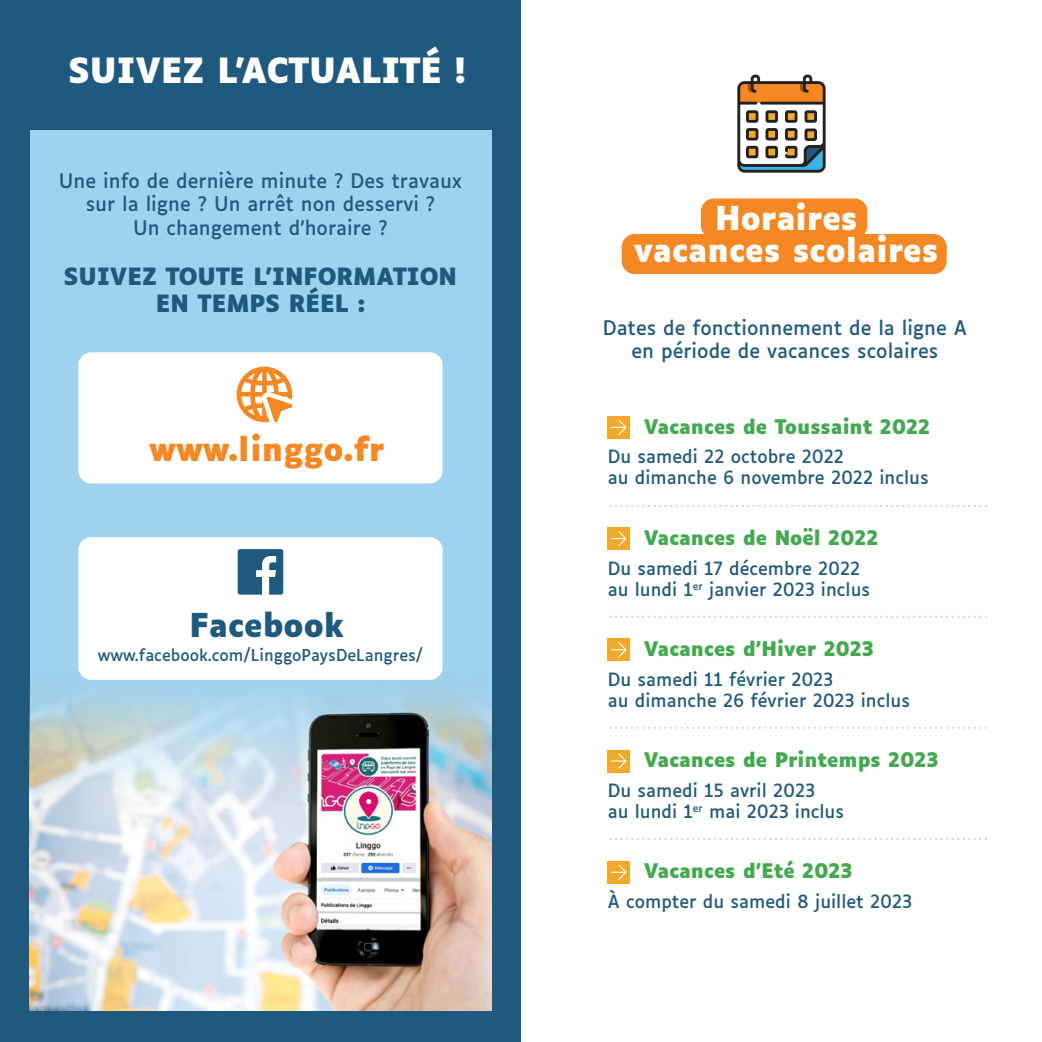
<style>
.page{position:relative;width:1042px;height:1042px;background:#fff}
.page>*{position:absolute;margin:0;border:0;box-sizing:border-box;transform-origin:0 0}
.t1{font:700 33.25px "Luciole";color:#fff}
.t2{font:700 31.5px "Luciole";color:#fff}
.t3{font:700 31.5px "Luciole";color:#f58823}
.t4{font:700 31.5px "Luciole";color:#1f5a7e}
.t5{font:700 22.75px "Luciole";color:#1f5a7e}
.t6{font:21px "Roboto Condensed";color:#d4d9e2}
.t7{font:19.25px/23.1px "Luciole";color:#1f5a7e;text-align:center}
.t8{font:700 19.25px "Luciole";color:#43a84f}
.t9{font:17.5px/21px "Luciole";color:#1f5a7e}
.t10{font:15.75px "Luciole";color:#1f5a7e}
</style>
<div class="page">
<div style="left:622px;top:234px;width:324px;height:40px;background:#f58823;border-radius:13px"></div>
<div style="left:701px;top:198px;width:166px;height:40px;background:#f58823;border-radius:13px"></div>
<div style="left:0;top:0;width:521px;height:1042px;background:#1f5a7e"></div>
<div style="left:30px;top:130px;width:461px;height:880px;background:#9fd2ef"></div>
<img style="left:30px;top:677px;width:461px;height:333px">
<svg style="left:737px;top:75px;width:88px;height:98px"></svg>
<div style="left:608px;top:416px;width:22px;height:22px;background:#f0a92b"></div>
<svg style="left:611px;top:420px;width:15px;height:15px"></svg>
<div style="left:608px;top:527px;width:22px;height:23px;background:#f0a92b"></div>
<svg style="left:611px;top:531px;width:15px;height:15px"></svg>
<div style="left:608px;top:639px;width:22px;height:22px;background:#f0a92b"></div>
<svg style="left:611px;top:642px;width:15px;height:15px"></svg>
<div style="left:608px;top:750px;width:22px;height:22px;background:#f0a92b"></div>
<svg style="left:611px;top:753px;width:15px;height:15px"></svg>
<div style="left:608px;top:861px;width:22px;height:22px;background:#f0a92b"></div>
<svg style="left:611px;top:864px;width:15px;height:16px"></svg>
<div style="left:78px;top:352px;width:364px;height:131px;background:#fff;border-radius:13px"></div>
<div style="left:78px;top:537px;width:364px;height:143px;background:#fff;border-radius:13px"></div>
<svg style="left:238px;top:549px;width:45px;height:45px"></svg>
<svg style="left:237px;top:366px;width:55px;height:56px"></svg>
<p class="t1" style="left:68px;top:52px;width:399px">SUIVEZ L’ACTUALITÉ !</p>
<p class="t7" style="left:59px;top:168px;width:405px">Une info de dernière minute ? Des travaux sur la ligne ? Un arrêt non desservi ?<br>Un changement d’horaire ?</p>
<p class="t5" style="left:64px;top:264px;width:395px">SUIVEZ TOUTE L'INFORMATION</p>
<p class="t5" style="left:156px;top:291px;width:211px">EN TEMPS RÉEL :</p>
<p class="t3" style="left:149px;top:432px;width:237px">www.linggo.fr</p>
<p class="t4" style="left:190px;top:607px;width:155px">Facebook</p>
<p class="t10" style="left:98px;top:640px;width:327px">www.facebook.com/LinggoPaysDeLangres/</p>
<p class="t2" style="left:715px;top:201px;width:144px">Horaires</p>
<p class="t2" style="left:634px;top:233px;width:306px">vacances scolaires</p>
<p class="t7" style="left:603px;top:315px;width:366px">Dates de fonctionnement de la ligne A en période de vacances scolaires</p>
<p class="t8" style="left:644px;top:416px;width:288px">Vacances de Toussaint 2022</p>
<p class="t9" style="left:608px;top:445px;width:322px">Du samedi 22 octobre 2022<br>au dimanche 6 novembre 2022 inclus</p>
<p class="t6" style="left:608px;top:484px;width:383px">.....................................................................</p>
<p class="t8" style="left:644px;top:527px;width:236px">Vacances de Noël 2022</p>
<p class="t9" style="left:608px;top:556px;width:264px">Du samedi 17 décembre 2022 au lundi 1<sup>er</sup> janvier 2023 inclus</p>
<p class="t6" style="left:608px;top:596px;width:383px">.....................................................................</p>
<p class="t8" style="left:644px;top:638px;width:232px">Vacances d’Hiver 2023</p>
<p class="t9" style="left:608px;top:667px;width:304px">Du samedi 11 février 2023<br>au dimanche 26 février 2023 inclus</p>
<p class="t6" style="left:608px;top:707px;width:383px">.....................................................................</p>
<p class="t8" style="left:644px;top:749px;width:296px">Vacances de Printemps 2023</p>
<p class="t9" style="left:608px;top:778px;width:238px">Du samedi 15 avril 2023<br>au lundi 1<sup>er</sup> mai 2023 inclus</p>
<p class="t6" style="left:608px;top:818px;width:383px">.....................................................................</p>
<p class="t8" style="left:644px;top:860px;width:210px">Vacances d’Eté 2023</p>
<p class="t9" style="left:608px;top:889px;width:306px">À compter du samedi 8 juillet 2023</p>
</div>
